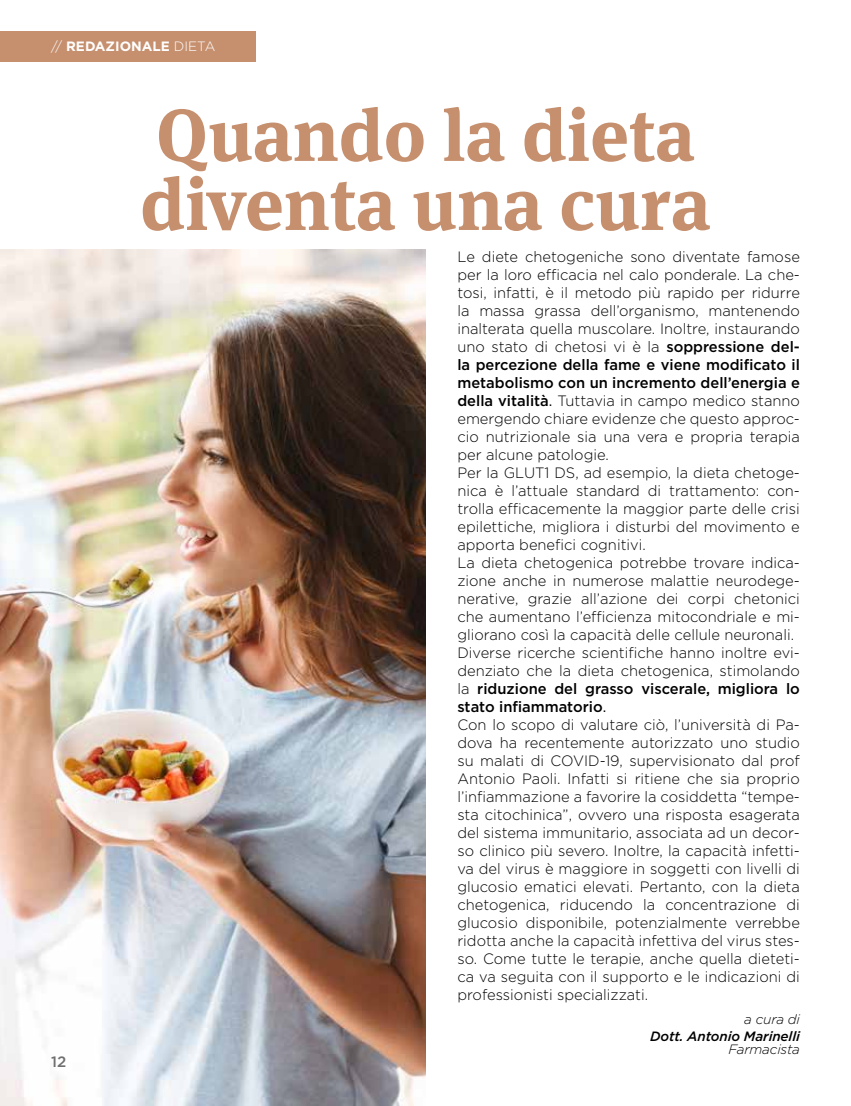
<style>
.page{position:relative;width:851px;height:1106px;background:#fff}
.page>*{position:absolute;margin:0;border:0;box-sizing:border-box;transform-origin:0 0}
.t1{font:700 73.5px/69px "Meta Serif Pro";color:#c6906f}
.t2{font:300 15px/18px "Gotham";color:#000}
.t3{font:500 15px "Gotham";color:#706f6f}
.t4{font:italic 500 13.5px "Gotham";letter-spacing:-.01em;color:#000}
.t5{font:700 13.5px "Gotham";color:#fff}
.t6{font:italic 300 13.5px "Gotham";letter-spacing:-.01em;color:#000}
.s1{font-weight:300}
.s2{font-weight:500}
.s3{font-weight:400}
</style>
<div class="page">
<img style="left:0;top:250px;width:425px;height:856px">
<div style="left:0;top:31px;width:255px;height:31px;background:#c6906f"></div>
<p class="t5" style="left:51px;top:37px;width:166px"><span class="s1">//</span> REDAZIONALE <span class="s1">DIETA</span></p>
<p class="t3" style="left:51px;top:1051px;width:17px">12</p>
<h1 class="t1" style="left:140px;top:95px;width:572px">Quando la dieta diventa una cura</h1>
<p class="t2" style="left:457px;top:247px;width:344px">Le diete chetogeniche sono diventate famose per la loro efficacia nel calo ponderale. La che&shy;tosi, infatti, è il metodo più rapido per ridurre la massa grassa dell’organismo, mantenendo inalterata quella muscolare. Inoltre, instaurando uno stato di chetosi vi è la <span class="s2">soppressione del&shy;la percezione della fame e viene modificato il metabolismo con un incremento dell’energia e della vitalità</span><span class="s3">.</span> Tuttavia in campo medico stanno emergendo chiare evidenze che questo approc&shy;cio nutrizionale sia una vera e propria terapia per alcune patologie.<br>Per la GLUT1 DS, ad esempio, la dieta chetoge&shy;nica è l’attuale standard di trattamento: con&shy;trolla efficacemente la maggior parte delle crisi epilettiche, migliora i disturbi del movimento e apporta benefici cognitivi.<br>La dieta chetogenica potrebbe trovare indica&shy;zione anche in numerose malattie neurodege&shy;nerative, grazie all’azione dei corpi chetonici che aumentano l’efficienza mitocondriale e mi&shy;gliorano così la capacità delle cellule neuronali.<br>Diverse ricerche scientifiche hanno inoltre evi&shy;denziato che la dieta chetogenica, stimolando la <span class="s2">riduzione del grasso viscerale, migliora lo stato infiammatorio</span><span class="s3">.<br></span>Con lo scopo di valutare ciò, l’università di Pa&shy;dova ha recentemente autorizzato uno studio su malati di COVID-19, supervisionato dal prof Antonio Paoli. Infatti si ritiene che sia proprio l’infiammazione a favorire la cosiddetta “tempe&shy;sta citochinica”, ovvero una risposta esagerata del sistema immunitario, associata ad un decor&shy;so clinico più severo. Inoltre, la capacità infetti&shy;va del virus è maggiore in soggetti con livelli di glucosio ematici elevati. Pertanto, con la dieta chetogenica, riducendo la concentrazione di glucosio disponibile, potenzialmente verrebbe ridotta anche la capacità infettiva del virus stes&shy;so. Come tutte le terapie, anche quella dieteti&shy;ca va seguita con il supporto e le indicazioni di professionisti specializzati.</p>
<p class="t6" style="left:744px;top:1010px;width:57px">a cura di</p>
<p class="t4" style="left:650px;top:1027px;width:151px">Dott. Antonio Marinelli</p>
<p class="t6" style="left:728px;top:1040px;width:73px">Farmacista</p>
</div>
